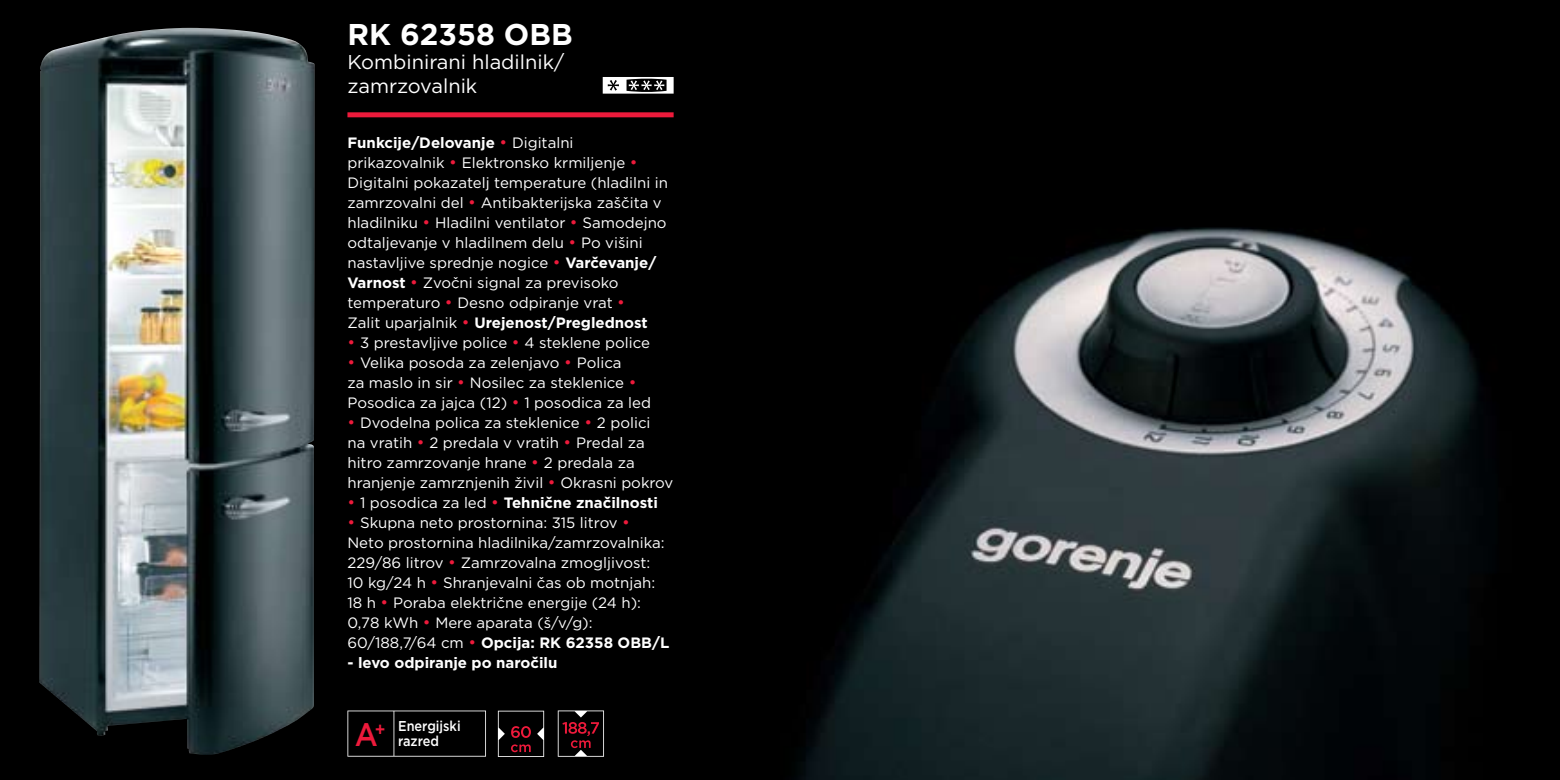
<style>
.page{position:relative;width:1560px;height:780px;background:#fff}
.page>*{position:absolute;margin:0;border:0;box-sizing:border-box;transform-origin:0 0}
.t1{font:700 30px "Gotham";color:#fff}
.t2{font:20px/24px "Gotham";color:#fff}
.t3{font:15px/20px "Gotham";color:#fff}
.t4{font:700 15px "Gotham";color:#fff}
.t5{font:500 14.25px/15px "Gotham";color:#fff;scale:.89 1}
.s1{font-weight:700}
.s2{font-size:16.25px;color:#ed1a3b}
.s3{font-weight:400;font-size:16.25px;color:#ed1a3b}
.s4{font-weight:400}
.s5{font-size:32.5px;color:#ed1a3b}
.s6{font-size:19px;color:#ed1a3b}
</style>
<div class="page">
<div style="left:0;top:0;width:1559px;height:780px;background:#000"></div>
<div style="left:347px;top:112px;width:326px;height:5px;background:#ed1a3b"></div>
<svg style="left:557px;top:710px;width:47px;height:46px"></svg>
<svg style="left:498px;top:710px;width:46px;height:46px"></svg>
<svg style="left:347px;top:710px;width:139px;height:46px"></svg>
<img style="left:39px;top:28px;width:275px;height:727px">
<svg style="left:602px;top:77px;width:71px;height:17px"></svg>
<img style="left:797px;top:227px;width:682px;height:553px">
<h1 class="t1" style="left:347px;top:15px;width:227px">RK 62358 OBB</h1>
<h2 class="t2" style="left:347px;top:50px;width:218px">Kombinirani hladilnik/ zamrzovalnik</h2>
<p class="t3" style="left:347px;top:132px;width:322px"><span class="s1">Funkcije/Delovanje</span> <span class="s2">•</span> Digitalni prikazovalnik <span class="s2">•</span> Elektronsko krmiljenje <span class="s2">• </span>Digitalni pokazatelj temperature (hladilni in zamrzovalni del <span class="s2">•</span> Antibakterijska zaščita v hladilniku <span class="s2">•</span> Hladilni ventilator <span class="s2">•</span> Samodejno odtaljevanje v hladilnem delu <span class="s2">•</span> Po višini nastavljive sprednje nogice <span class="s2">•</span> <span class="s1">Varčevanje/ Varnost</span> <span class="s2">•</span> Zvočni signal za previsoko temperaturo <span class="s2">•</span> Desno odpiranje vrat <span class="s2">•<br></span>Zalit uparjalnik <span class="s2">•</span> <span class="s1">Urejenost/Preglednost</span></p>
<p class="t3" style="left:347px;top:332px;width:304px"><span class="s2">•</span> 3 prestavljive police <span class="s2">•</span> 4 steklene police</p>
<p class="t3" style="left:347px;top:352px;width:305px"><span class="s2">•</span> Velika posoda za zelenjavo <span class="s2">•</span> Polica<br>za maslo in sir <span class="s2">•</span> Nosilec za steklenice <span class="s2">•<br></span>Posodica za jajca (12) <span class="s2">•</span> 1 posodica za led</p>
<p class="t3" style="left:347px;top:412px;width:327px"><span class="s2">•</span> Dvodelna polica za steklenice <span class="s2">•</span> 2 polici<br>na vratih <span class="s2">•</span> 2 predala v vratih <span class="s2">•</span> Predal za hitro zamrzovanje hrane <span class="s2">•</span> 2 predala za hranjenje zamrznjenih živil <span class="s2">•</span> Okrasni pokrov</p>
<p class="t4" style="left:347px;top:493px;width:312px"><span class="s3">•</span> <span class="s4">1 posodica za led</span> <span class="s3">•</span> Tehnične značilnosti</p>
<p class="t3" style="left:347px;top:512px;width:323px"><span class="s2">•</span> Skupna neto prostornina: 315 litrov <span class="s2">• </span>Neto prostornina hladilnika/zamrzovalnika:<br>229/86 litrov <span class="s2">•</span> Zamrzovalna zmogljivost:<br>10 kg/24 h <span class="s2">•</span> Shranjevalni čas ob motnjah:<br>18 h <span class="s2">•</span> Poraba električne energije (24 h):<br>0,78 kWh <span class="s2">•</span> Mere aparata (š/v/g):<br>60/188,7/64 cm <span class="s2">•</span> <span class="s1">Opcija: RK 62358 OBB/L</span></p>
<p class="t4" style="left:347px;top:653px;width:211px">- levo odpiranje po naročilu</p>
<p class="t5" style="left:398px;top:718px;width:72px;text-indent:-43px"><span class="s5">A</span><span class="s6">+</span> Energijski razred</p>
</div>
